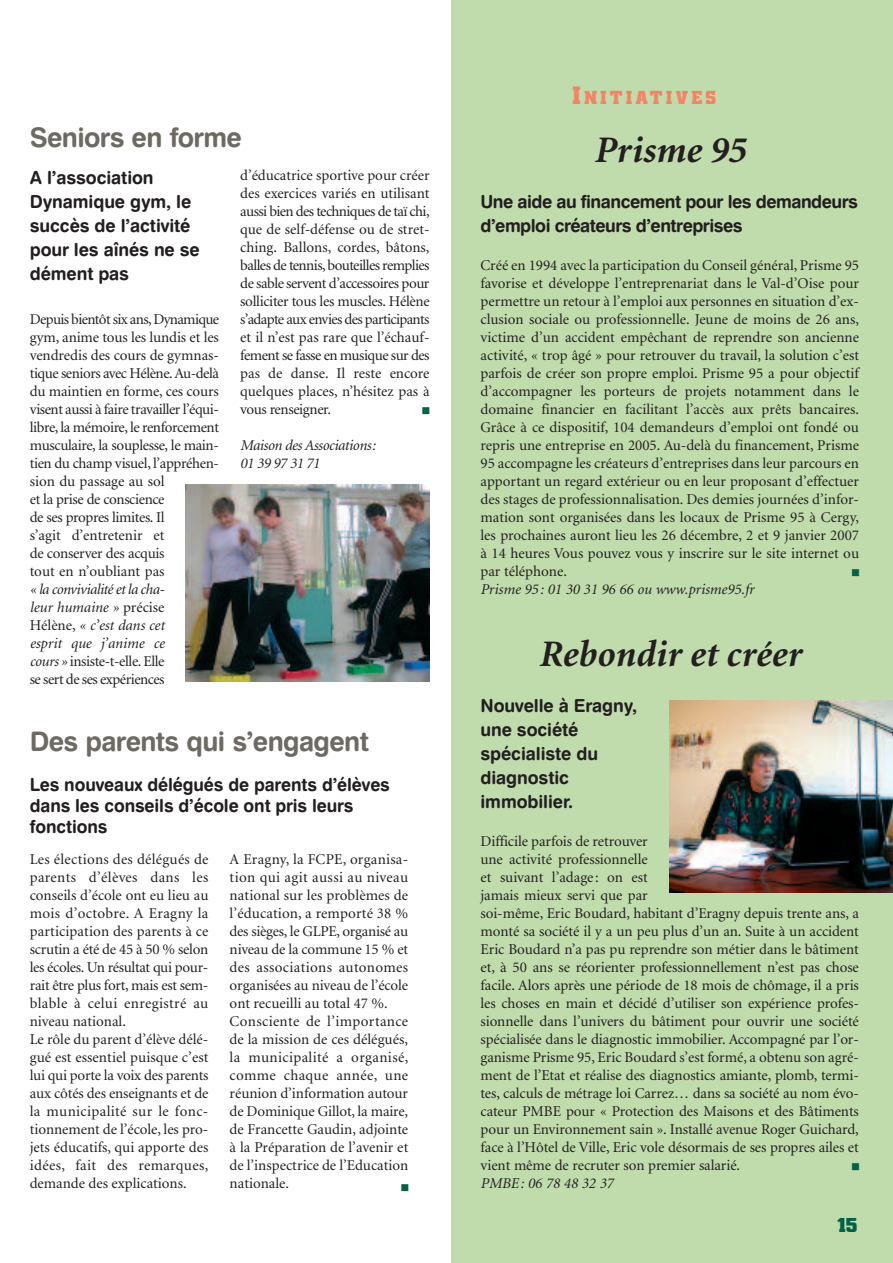
<style>
.page{position:relative;width:893px;height:1263px;background:#fff}
.page>*{position:absolute;margin:0;border:0;box-sizing:border-box;transform-origin:0 0}
.t1{font:italic 700 37.5px "Minion";color:#231f20}
.t2{font:27px "Swiss 721 BT Bold Rounded";letter-spacing:-.025em;color:#6d6a63}
.t3{font:18px/24px "Swiss 721 BT Bold Rounded";letter-spacing:-.005em;color:#231f20}
.t4{font:18px/24px "Swiss 721 BT Bold Rounded";letter-spacing:-.03em;color:#231f20}
.t5{font:700 18px "Civic";color:#006248}
.t6{font:700 16.8px "Civic";letter-spacing:.18em;color:#f48465}
.t7{font:15px/18px "Minion";letter-spacing:-.005em;color:#231f20}
.t8{font:15px/18px "Minion";letter-spacing:-.025em;color:#231f20}
.t9{font:italic 15px/18px "Minion";color:#231f20;text-align:justify}
.t10{font:italic 15px/18px "Minion";letter-spacing:-.025em;color:#231f20}
.t11{font:12px "Wingdings";color:#006248}
.s1{font-style:normal}
.s2{font-size:22.5px}
</style>
<div class="page">
<div style="left:451px;top:0;width:442px;height:1263px;background:#c0dbac"></div>
<img style="left:186px;top:485px;width:243px;height:197px">
<img style="left:669px;top:700px;width:224px;height:193px">
<h2 class="t2" style="left:30px;top:128px;width:214px">Seniors en forme</h2>
<p class="t3" style="left:30px;top:168px;width:172px">A l’association<br>Dynamique gym, le succès de l’activité pour les aînés ne se dément pas</p>
<p class="t7" style="left:240px;top:167px;width:191px;text-align:justify">d’éducatrice sportive pour créer des exercices variés en utilisant aussi bien des techniques de taï chi, que de self-défense ou de stret&shy;ching. Ballons, cordes, bâtons, balles de tennis, bouteilles remplies de sable servent d’accessoires pour solliciter tous les muscles. Hélène s’adapte aux envies des participants et il n’est pas rare que l’échauf&shy;fement se fasse en musique sur des pas de danse. Il reste encore quelques places, n’hésitez pas à vous renseigner.</p>
<p class="t10" style="left:240px;top:437px;width:137px">Maison des Associations:<br>01 39 97 31 71</p>
<p class="t8" style="left:30px;top:311px;width:191px">Depuis bientôt six ans,Dynamique gym, anime tous les lundis et les vendredis des cours de gymnas&shy;tique seniors avec Hélène.Au-delà du maintien en forme, ces cours visent aussi à faire travailler l’équi&shy;libre, la mémoire, le renforcement musculaire, la souplesse, le main&shy;tien du champ visuel, l’appréhen&shy;sion du passage au sol<br>et la prise de conscience<br>de ses propres limites. Il<br>s’agit d’entretenir et<br>de conserver des acquis<br>tout en n’oubliant pas</p>
<p class="t9" style="left:30px;top:581px;width:136px">« la convivialité et la cha&shy;leur humaine » <span class="s1">précise Hélène,</span> « c’est dans cet esprit que j’anime ce cours » <span class="s1">insiste-t-elle.Elle se sert de ses expériences</span></p>
<p class="t11" style="left:422px;top:404px;width:10px">■</p>
<h2 class="t2" style="left:30px;top:731px;width:341px">Des parents qui s’engagent</h2>
<p class="t3" style="left:30px;top:776px;width:362px;line-height:21px">Les nouveaux délégués de parents d’élèves dans les conseils d’école ont pris leurs fonctions</p>
<p class="t7" style="left:30px;top:851px;width:180px">Les élections des délégués de parents d’élèves dans les conseils d’école ont eu lieu au mois d’octobre. A Eragny la participation des parents à ce scrutin a été de 45 à 50 % selon les écoles. Un résultat qui pour&shy;rait être plus fort, mais est sem&shy;blable à celui enregistré au niveau national.<br>Le rôle du parent d’élève délé&shy;gué est essentiel puisque c’est lui qui porte la voix des parents aux côtés des enseignants et de la municipalité sur le fonc&shy;tionnement de l’école, les pro&shy;jets éducatifs, qui apporte des idées, fait des remarques, demande des explications.</p>
<p class="t7" style="left:230px;top:851px;width:180px">A Eragny, la FCPE, organisa&shy;tion qui agit aussi au niveau national sur les problèmes de l’éducation, a remporté 38 % des sièges, le GLPE, organisé au niveau de la commune 15 % et des associations autonomes organisées au niveau de l’école ont recueilli au total 47 %.<br>Consciente de l’importance de la mission de ces délégués, la municipalité a organisé, comme chaque année, une réunion d’information autour de Dominique Gillot, la maire, de Francette Gaudin, adjointe à la Préparation de l’avenir et de l’inspectrice de l’Education nationale.</p>
<p class="t11" style="left:400px;top:1180px;width:10px">■</p>
<p class="t6" style="left:572px;top:88px;width:146px"><span class="s2">I</span>NITIATIVES</p>
<h1 class="t1" style="left:594px;top:135px;width:154px">Prisme 95</h1>
<p class="t4" style="left:480px;top:192px;width:379px">Une aide au financement pour les demandeurs d’emploi créateurs d’entreprises</p>
<p class="t7" style="left:480px;top:257px;width:380px;text-align:justify">Créé en 1994 avec la participation du Conseil général, Prisme 95 favorise et développe l’entreprenariat dans le Val-d’Oise pour permettre un retour à l’emploi aux personnes en situation d’ex&shy;clusion sociale ou professionnelle. Jeune de moins de 26 ans, victime d’un accident empêchant de reprendre son ancienne activité, « trop âgé » pour retrouver du travail, la solution c’est parfois de créer son propre emploi. Prisme 95 a pour objectif d’accompagner les porteurs de projets notamment dans le domaine financier en facilitant l’accès aux prêts bancaires.<br>Grâce à ce dispositif, 104 demandeurs d’emploi ont fondé ou repris une entreprise en 2005. Au-delà du financement, Prisme 95 accompagne les créateurs d’entreprises dans leur parcours en apportant un regard extérieur ou en leur proposant d’effectuer des stages de professionnalisation. Des demies journées d’infor&shy;mation sont organisées dans les locaux de Prisme 95 à Cergy, les prochaines auront lieu les 26 décembre, 2 et 9 janvier 2007 à 14 heures Vous pouvez vous y inscrire sur le site internet ou par téléphone.</p>
<p class="t9" style="left:480px;top:581px;width:275px">Prisme 95: 01 30 31 96 66 ou www.prisme95.fr</p>
<p class="t11" style="left:851px;top:566px;width:10px">■</p>
<h1 class="t1" style="left:539px;top:639px;width:264px">Rebondir et créer</h1>
<p class="t3" style="left:480px;top:696px;width:158px">Nouvelle à Eragny, une société spécialiste du diagnostic immobilier.</p>
<p class="t7" style="left:480px;top:833px;width:380px">Difficile parfois de retrouver<br>une activité professionnelle<br>et suivant l’adage : on est<br>jamais mieux servi que par<br>soi-même, Eric Boudard, habitant d’Eragny depuis trente ans, a monté sa société il y a un peu plus d’un an. Suite à un accident Eric Boudard n’a pas pu reprendre son métier dans le bâtiment et, à 50 ans se réorienter professionnellement n’est pas chose facile. Alors après une période de 18 mois de chômage, il a pris les choses en main et décidé d’utiliser son expérience profes&shy;sionnelle dans l’univers du bâtiment pour ouvrir une société spécialisée dans le diagnostic immobilier. Accompagné par l’or&shy;ganisme Prisme 95, Eric Boudard s’est formé, a obtenu son agré&shy;ment de l’Etat et réalise des diagnostics amiante, plomb, termi&shy;tes, calculs de métrage loi Carrez… dans sa société au nom évo&shy;cateur PMBE pour « Protection des Maisons et des Bâtiments pour un Environnement sain ». Installé avenue Roger Guichard, face à l’Hôtel de Ville, Eric vole désormais de ses propres ailes et vient même de recruter son premier salarié.</p>
<p class="t9" style="left:480px;top:1175px;width:135px">PMBE: 06 78 48 32 37</p>
<p class="t11" style="left:851px;top:1160px;width:10px">■</p>
<p class="t5" style="left:837px;top:1215px;width:22px">15</p>
</div>
